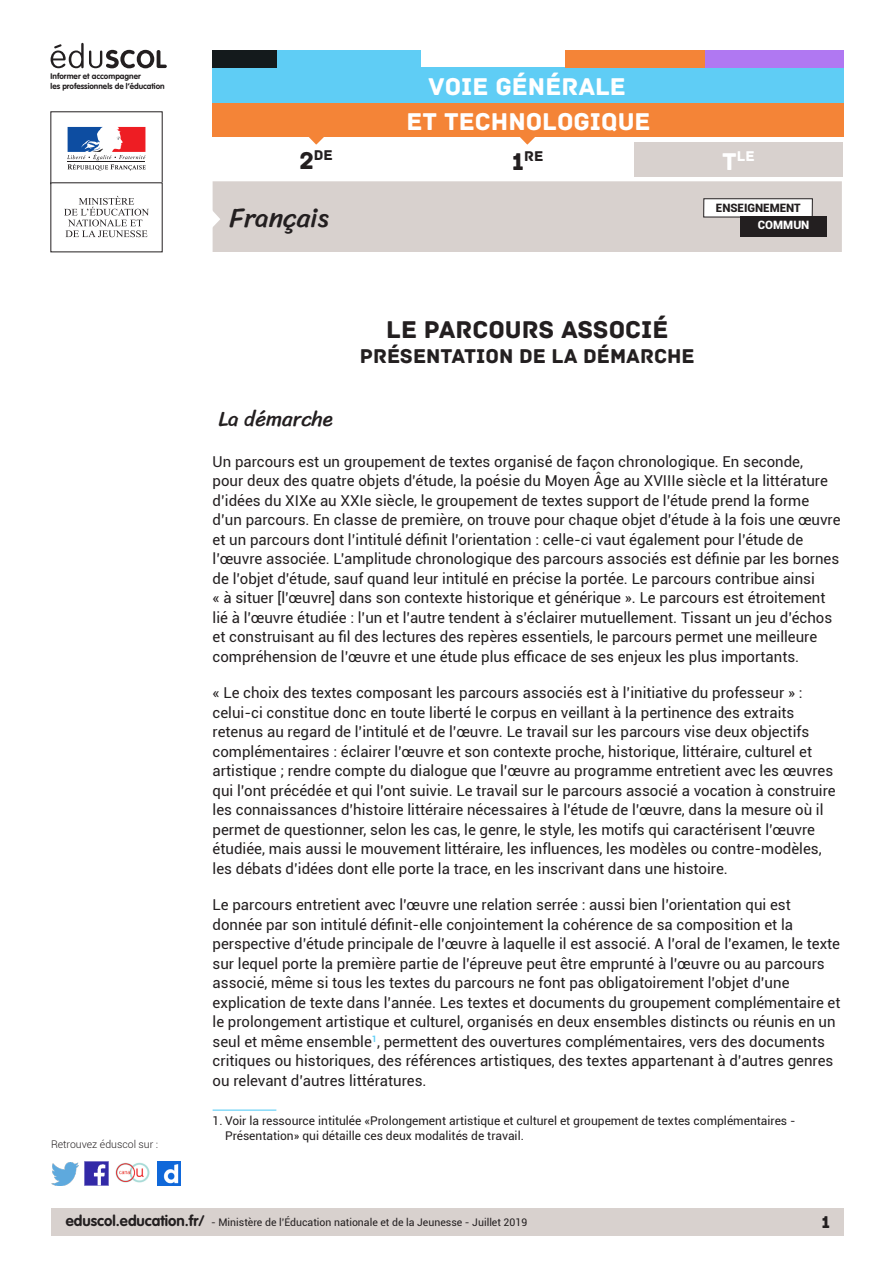
<style>
.page{position:relative;width:893px;height:1263px;background:#fff}
.page>*{position:absolute;margin:0;border:0;box-sizing:border-box;transform-origin:0 0}
.t1{font:27px "Sriracha";color:#231f20}
.t2{font:25.5px "Archive";color:#fff}
._01_titre_doc{font:25.5px "Archive";color:#231f20}
._01_titre_doc-2{font:21px "Archive";color:#231f20}
._02_titre_1{font:21px "Sriracha";color:#231f20}
.t3{font:18px "Archive";color:#231f20}
.Texte_courant{font:15px/19.5px "Roboto";color:#231f20}
.t4{font:14.85px "Archive";color:#231f20}
.t5{font:14.85px "Archive";color:#fff}
._11_note_bas_de_page{font:12px/15px "Roboto";color:#231f20}
.t6{font:900 11.55px "Roboto";color:#231f20}
.t7{font:900 11.55px "Roboto";color:#fff}
.t8{font:10.5px "Roboto";color:#231f20}
.t9{font:300 10.5px "Roboto";color:#231f20}
.t10{font:700 8.1px/9.8px "VAG Rounded Std";color:#231f20}
.s1{font-size:25.5px}
.s2{font-family:"VAG Rounded Std";font-weight:700;font-size:15px}
</style>
<div class="page">
<div style="left:51px;top:1209px;width:792px;height:27px;background:#d8d1ce"></div>
<img style="left:85px;top:1162px;width:23px;height:23px">
<img style="left:51px;top:1163px;width:28px;height:22px">
<img style="left:158px;top:1162px;width:22px;height:23px">
<img style="left:115px;top:1162px;width:35px;height:21px">
<svg style="left:520px;top:137px;width:15px;height:8px"></svg>
<div style="left:634px;top:143px;width:209px;height:34px;background:#d8d1ce"></div>
<svg style="left:309px;top:137px;width:15px;height:8px"></svg>
<div style="left:213px;top:68px;width:630px;height:69px;background:#5fcdf5"></div>
<div style="left:277px;top:50px;width:143px;height:18px;background:#5fcdf5"></div>
<div style="left:213px;top:50px;width:64px;height:18px;background:#141a1c"></div>
<div style="left:704px;top:50px;width:139px;height:18px;background:#b078f2"></div>
<div style="left:565px;top:50px;width:140px;height:18px;background:#f48437"></div>
<svg style="left:212px;top:181px;width:630px;height:71px;background:#d8d1cf"></svg>
<div style="left:740px;top:217px;width:87px;height:20px;background:#231f20"></div>
<svg style="left:67px;top:127px;width:79px;height:44px"></svg>
<hr style="left:67px;top:161px;width:78px;height:1px;background:#231f20">
<svg style="left:64px;top:196px;width:85px;height:41px"></svg>
<svg style="left:51px;top:43px;width:116px;height:25px"></svg>
<div style="left:213px;top:103px;width:631px;height:34px;background:#f48437"></div>
<hr style="left:213px;top:1109px;width:63px;height:2px;background:#5fcdf5">
<p class="t10" style="left:51px;top:71px;width:116px">Informer et accompagner<br>les professionnels de l’éducation</p>
<p class="t9" style="left:51px;top:1137px;width:109px">Retrouvez éduscol sur :</p>
<h2 class="t2" style="left:429px;top:71px;width:199px">VOIE GÉNÉRALE</h2>
<h2 class="t2" style="left:407px;top:106px;width:245px">ET TECHNOLOGIQUE</h2>
<p class="t4" style="left:300px;top:147px;width:35px"><span class="s1">2</span>DE</p>
<p class="t4" style="left:512px;top:148px;width:33px"><span class="s1">1</span>RE</p>
<p class="t5" style="left:722px;top:148px;width:34px"><span class="s1">T</span>LE</p>
<h1 class="t1" style="left:229px;top:202px;width:101px">Français</h1>
<p class="t6" style="left:716px;top:199px;width:86px">ENSEIGNEMENT</p>
<p class="t7" style="left:758px;top:217px;width:53px">COMMUN</p>
<p class="_01_titre_doc" style="left:386px;top:315px;width:284px">LE PARCOURS ASSOCIÉ</p>
<p class="_01_titre_doc-2" style="left:360px;top:344px;width:336px">PRÉSENTATION DE LA DÉMARCHE</p>
<p class="_02_titre_1" style="left:219px;top:406px;width:116px">La démarche</p>
<p class="Texte_courant" style="left:213px;top:451px;width:629px">Un parcours est un groupement de textes organisé de façon chronologique. En seconde,<br>pour deux des quatre objets d’étude, la poésie du Moyen Âge au XVIIIe siècle et la littérature d’idées du XIXe au XXIe siècle, le groupement de textes support de l’étude prend la forme d’un parcours. En classe de première, on trouve pour chaque objet d’étude à la fois une œuvre et un parcours dont l’intitulé définit l’orientation : celle-ci vaut également pour l’étude de l’œuvre associée. L’amplitude chronologique des parcours associés est définie par les bornes de l’objet d’étude, sauf quand leur intitulé en précise la portée. Le parcours contribue ainsi<br>« à situer [l’œuvre] dans son contexte historique et générique ». Le parcours est étroitement lié à l’œuvre étudiée : l’un et l’autre tendent à s’éclairer mutuellement. Tissant un jeu d’échos et construisant au fil des lectures des repères essentiels, le parcours permet une meilleure compréhension de l’œuvre et une étude plus efficace de ses enjeux les plus importants.</p>
<p class="Texte_courant" style="left:213px;top:682px;width:625px">« Le choix des textes composant les parcours associés est à l’initiative du professeur » : celui-ci constitue donc en toute liberté le corpus en veillant à la pertinence des extraits retenus au regard de l’intitulé et de l’œuvre. Le travail sur les parcours vise deux objectifs complémentaires : éclairer l’œuvre et son contexte proche, historique, littéraire, culturel et artistique ; rendre compte du dialogue que l’œuvre au programme entretient avec les œuvres qui l’ont précédée et qui l’ont suivie. Le travail sur le parcours associé a vocation à construire les connaissances d’histoire littéraire nécessaires à l’étude de l’œuvre, dans la mesure où il permet de questionner, selon les cas, le genre, le style, les motifs qui caractérisent l’œuvre étudiée, mais aussi le mouvement littéraire, les influences, les modèles ou contre-modèles, les débats d’idées dont elle porte la trace, en les inscrivant dans une histoire.</p>
<p class="Texte_courant" style="left:213px;top:894px;width:629px">Le parcours entretient avec l’œuvre une relation serrée : aussi bien l’orientation qui est donnée par son intitulé définit-elle conjointement la cohérence de sa composition et la perspective d’étude principale de l’œuvre à laquelle il est associé. A l’oral de l’examen, le texte sur lequel porte la première partie de l’épreuve peut être emprunté à l’œuvre ou au parcours associé, même si tous les textes du parcours ne font pas obligatoirement l’objet d’une explication de texte dans l’année. Les textes et documents du groupement complémentaire et le prolongement artistique et culturel, organisés en deux ensembles distincts ou réunis en un seul et même ensemble<sup>1</sup>, permettent des ouvertures complémentaires, vers des documents critiques ou historiques, des références artistiques, des textes appartenant à d’autres genres ou relevant d’autres littératures.</p>
<p class="_11_note_bas_de_page" style="left:225px;top:1113px;width:572px;text-indent:-12px">1. Voir la ressource intitulée «Prolongement artistique et culturel et groupement de textes complémentaires -<br>Présentation» qui détaille ces deux modalités de travail.</p>
<p class="t8" style="left:66px;top:1215px;width:463px"><span class="s2">eduscol.education.fr/</span> - Ministère de l’Éducation nationale et de la Jeunesse - Juillet 2019</p>
<p class="t3" style="left:821px;top:1211px;width:10px">1</p>
</div>
